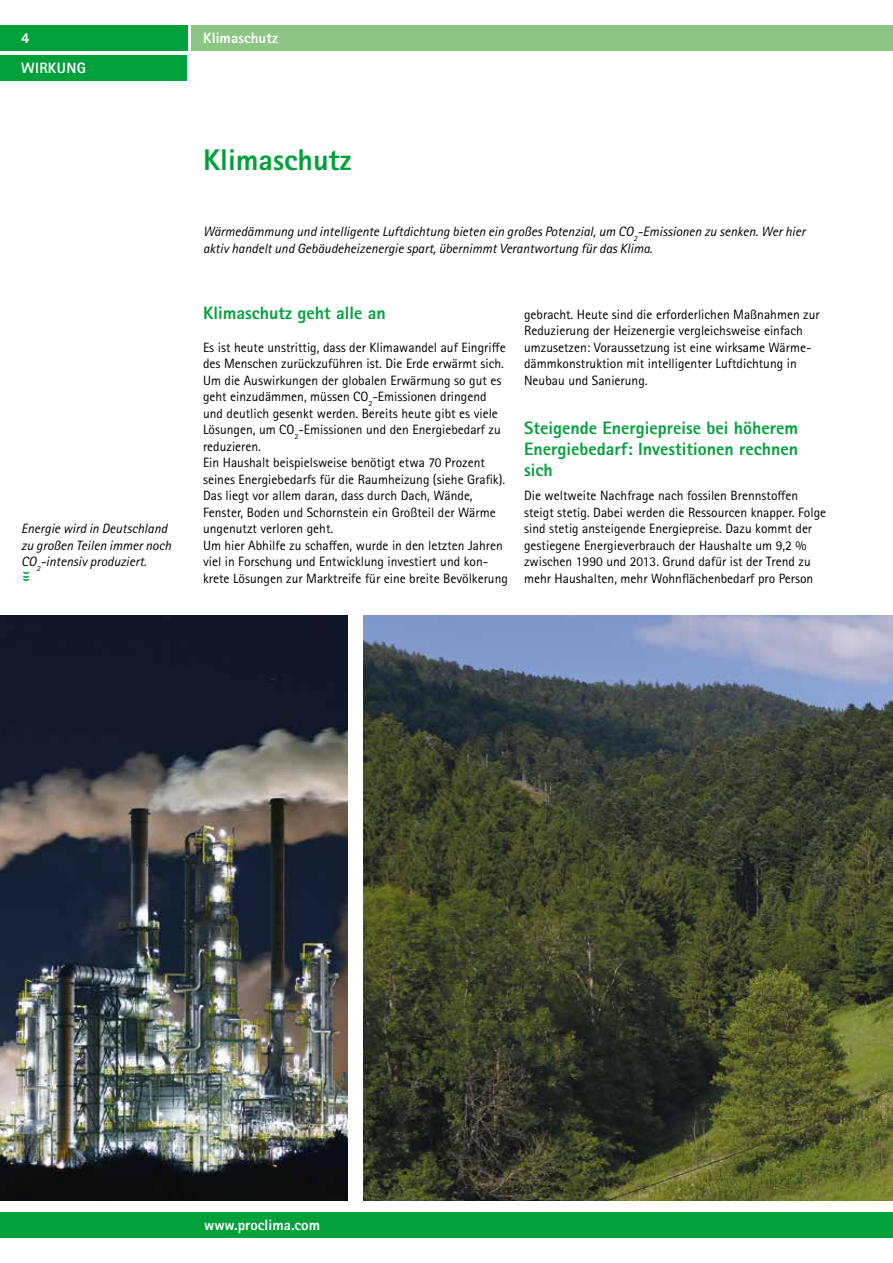
<style>
.page{position:relative;width:893px;height:1263px;background:#fff}
.page>*{position:absolute;margin:0;border:0;box-sizing:border-box;transform-origin:0 0}
.t1{font:800 30px "Rotis Sans Serif Pro";color:#00a13a}
.t2{font:800 18px/21px "Rotis Sans Serif Pro";color:#00a13a;text-align:justify}
.t3{font:800 15px "Rotis Sans Serif Pro";letter-spacing:.005em;color:#fff}
.t4{font:800 15px "Rotis Sans Serif Pro";color:#00a13a}
.t5{font:13.5px/16.5px "Rotis Sans Serif Pro";color:#000}
.t6{font:italic 13.5px/16.5px "Rotis Sans Serif Pro";color:#000}
</style>
<div class="page">
<div style="left:0;top:1212px;width:893px;height:25px;background:#00a13a"></div>
<div style="left:0;top:55px;width:187px;height:26px;background:#00a13a"></div>
<div style="left:0;top:26px;width:187px;height:25px;background:#00a13a"></div>
<div style="left:191px;top:26px;width:702px;height:25px;background:#8dc585"></div>
<img style="left:364px;top:616px;width:529px;height:584px">
<img style="left:0;top:616px;width:348px;height:584px">
<p class="t3" style="left:21px;top:29px;width:10px">4</p>
<p class="t3" style="left:203px;top:29px;width:76px">Klimaschutz</p>
<p class="t3" style="left:21px;top:59px;width:66px">WIRKUNG</p>
<p class="t6" style="left:21px;top:520px;width:151px">Energie wird in Deutschland zu großen Teilen immer noch<br>CO<sub>2</sub>-intensiv produziert.</p>
<p class="t4" style="left:37px;top:571px;width:12px;rotate:90deg">›››</p>
<h1 class="t1" style="left:203px;top:141px;width:150px">Klimaschutz</h1>
<p class="t6" style="left:203px;top:223px;width:604px">Wärmedämmung und intelligente Luftdichtung bieten ein großes Potenzial, um CO<sub>2</sub>-Emissionen zu senken. Wer hier aktiv handelt und Gebäudeheizenergie spart, übernimmt Verantwortung für das Klima.</p>
<h2 class="t2" style="left:203px;top:302px;width:184px">Klimaschutz geht alle an</h2>
<p class="t5" style="left:203px;top:339px;width:306px">Es ist heute unstrittig, dass der Klimawandel auf Eingriffe des Menschen zurückzuführen ist. Die Erde erwärmt sich.<br>Um die Auswirkungen der globalen Erwärmung so gut es geht einzudämmen, müssen CO<sub>2</sub>-Emissionen dringend und deutlich gesenkt werden. Bereits heute gibt es viele Lösungen, um CO<sub>2</sub>-Emissionen und den Energiebedarf zu reduzieren.<br>Ein Haushalt beispielsweise benötigt etwa 70 Prozent seines Energiebedarfs für die Raumheizung (siehe Grafik).<br>Das liegt vor allem daran, dass durch Dach, Wände, Fenster, Boden und Schornstein ein Großteil der Wärme ungenutzt verloren geht.<br>Um hier Abhilfe zu schaffen, wurde in den letzten Jahren viel in Forschung und Entwicklung investiert und kon&shy;krete Lösungen zur Marktreife für eine breite Bevölkerung</p>
<p class="t5" style="left:524px;top:306px;width:297px">gebracht. Heute sind die erforderlichen Maßnahmen zur Reduzierung der Heizenergie vergleichsweise einfach umzusetzen: Voraussetzung ist eine wirksame Wärme&shy;dämmkonstruktion mit intelligenter Luftdichtung in Neubau und Sanierung.</p>
<h2 class="t2" style="left:524px;top:417px;width:276px">Steigende Energiepreise bei höherem Energiebedarf: Investitionen rechnen sich</h2>
<p class="t5" style="left:524px;top:487px;width:304px">Die weltweite Nachfrage nach fossilen Brennstoffen steigt stetig. Dabei werden die Ressourcen knapper. Folge sind stetig ansteigende Energiepreise. Dazu kommt der gestiegene Energieverbrauch der Haushalte um 9,2 % zwischen 1990 und 2013. Grund dafür ist der Trend zu mehr Haushalten, mehr Wohnflächenbedarf pro Person</p>
<p class="t3" style="left:204px;top:1215px;width:118px">www.proclima.com</p>
</div>
